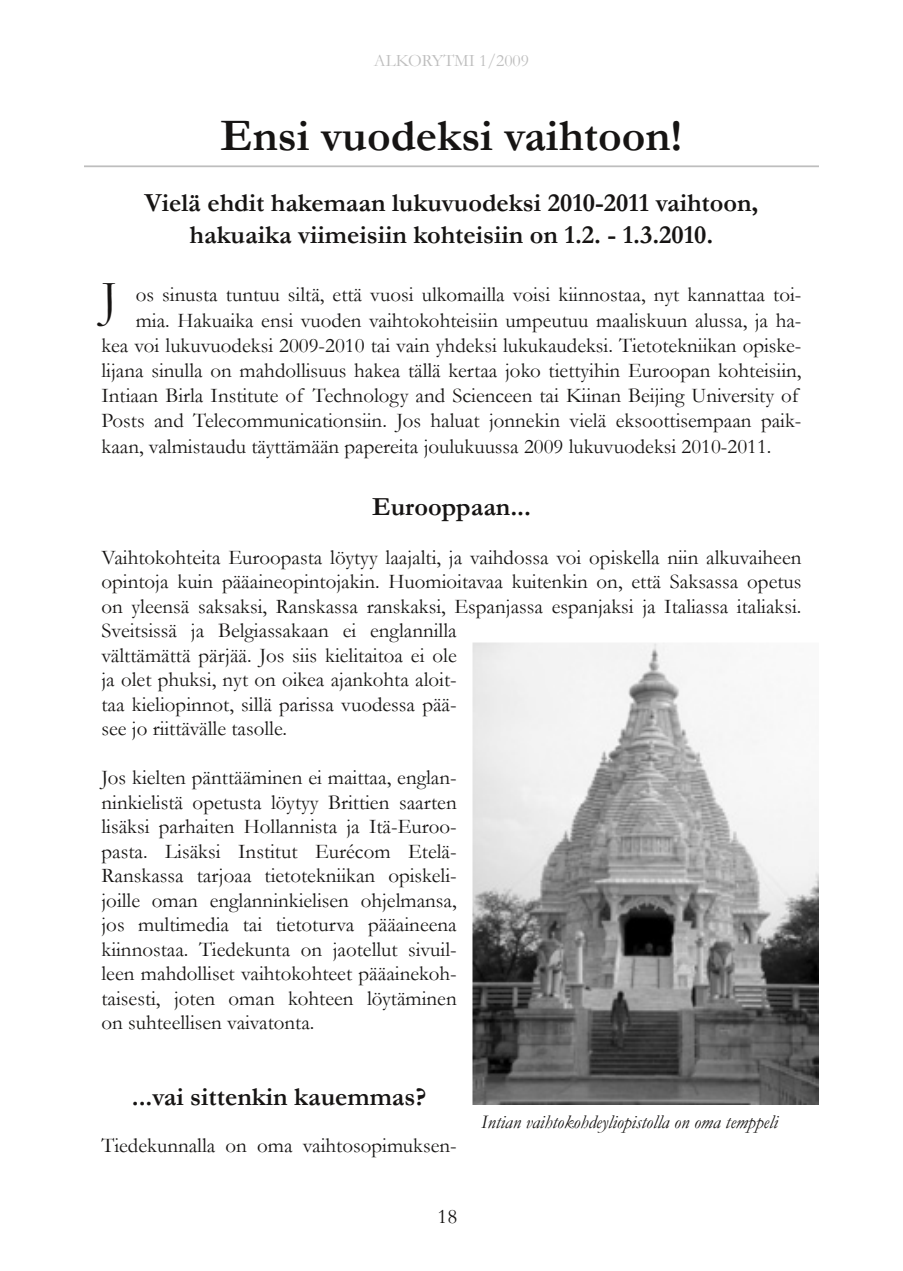
<style>
.page{position:relative;width:903px;height:1271px;background:#fff}
.page>*{position:absolute;margin:0;border:0;box-sizing:border-box;transform-origin:0 0}
.t1{font:49.35px "Garamond";color:#161413}
.t2{font:700 45.5px "Garamond";color:#161413}
.t3{font:700 26.25px/31.5px "Garamond";color:#161413;text-align:center}
.t4{font:21px/24.5px "Garamond";color:#161413}
.t5{font:italic 19.25px "Garamond";color:#161413}
.t6{font:17.5px "Garamond";color:#bebebe}
</style>
<div class="page">
<img style="left:472px;top:642px;width:347px;height:462px">
<hr style="left:84px;top:165px;width:735px;height:2px;background:#bebebe">
<p class="t6" style="left:374px;top:51px;width:157px">ALKORYTMI 1/2009</p>
<h2 class="t2" style="left:221px;top:111px;width:463px">Ensi vuodeksi vaihtoon!</h2>
<p class="t3" style="left:145px;top:188px;width:615px">Vielä ehdit hakemaan lukuvuodeksi 2010-2011 vaihtoon, hakuaika viimeisiin kohteisiin on 1.2. - 1.3.2010.</p>
<h1 class="t1" style="left:102px;top:272px;width:18px">J</h1>
<p class="t4" style="left:136px;top:283px;width:667px">os sinusta tuntuu siltä, että vuosi ulkomailla voisi kiinnostaa, nyt kannattaa toi-</p>
<p class="t4" style="left:136px;top:308px;width:667px">mia. Hakuaika ensi vuoden vaihtokohteisiin umpeutuu maaliskuun alussa, ja ha-</p>
<p class="t4" style="left:102px;top:333px;width:701px">kea voi lukuvuodeksi 2009-2010 tai vain yhdeksi lukukaudeksi. Tietotekniikan opiske-</p>
<p class="t4" style="left:102px;top:358px;width:701px">lijana sinulla on mahdollisuus hakea tällä kertaa joko tiettyihin Euroopan kohteisiin,</p>
<p class="t4" style="left:102px;top:384px;width:699px">Intiaan Birla Institute of Technology and Scienceen tai Kiinan Beijing University of</p>
<p class="t4" style="left:102px;top:409px;width:701px">Posts and Telecommunicationsiin. Jos haluat jonnekin vielä eksoottisempaan paik-</p>
<p class="t4" style="left:102px;top:434px;width:671px">kaan, valmistaudu täyttämään papereita joulukuussa 2009 lukuvuodeksi 2010-2011.</p>
<p class="t3" style="left:372px;top:491px;width:160px">Eurooppaan...</p>
<p class="t4" style="left:102px;top:545px;width:701px">Vaihtokohteita Euroopasta löytyy laajalti, ja vaihdossa voi opiskella niin alkuvaiheen opintoja kuin pääaineopintojakin. Huomioitavaa kuitenkin on, että Saksassa opetus on yleensä saksaksi, Ranskassa ranskaksi, Espanjassa espanjaksi ja Italiassa italiaksi.<br>Sveitsissä ja Belgiassakaan ei englannilla<br>välttämättä pärjää. Jos siis kielitaitoa ei ole<br>ja olet phuksi, nyt on oikea ajankohta aloit-<br>taa kieliopinnot, sillä parissa vuodessa pää-<br>see jo riittävälle tasolle.</p>
<p class="t4" style="left:102px;top:765px;width:357px;text-align:justify">Jos kielten pänttääminen ei maittaa, englan&shy;ninkielistä opetusta löytyy Brittien saarten lisäksi parhaiten Hollannista ja Itä-Euroo&shy;pasta. Lisäksi Institut Eurécom Etelä-Ranskassa tarjoaa tietotekniikan opiskeli&shy;joille oman englanninkielisen ohjelmansa, jos multimedia tai tietoturva pääaineena kiinnostaa. Tiedekunta on jaotellut sivuil&shy;leen mahdolliset vaihtokohteet pääainekoh&shy;taisesti, joten oman kohteen löytäminen on suhteellisen vaivatonta.</p>
<p class="t3" style="left:132px;top:1081px;width:296px">...vai sittenkin kauemmas?</p>
<p class="t4" style="left:102px;top:1133px;width:357px">Tiedekunnalla on oma vaihtosopimuksen-</p>
<p class="t4" style="left:438px;top:1204px;width:21px">18</p>
<p class="t5" style="left:481px;top:1111px;width:298px">Intian vaihtokohdeyliopistolla on oma temppeli</p>
</div>
